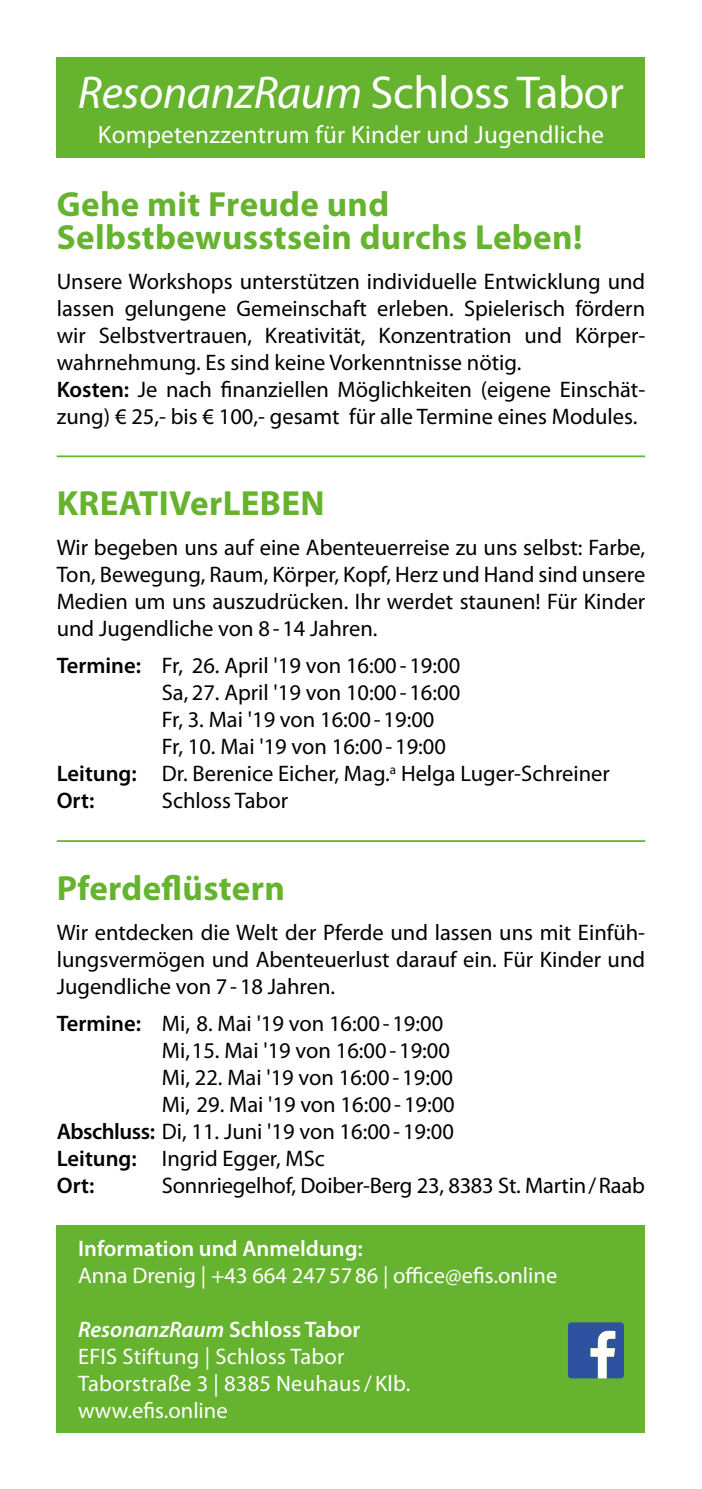
<style>
.page{position:relative;width:702px;height:1489px;background:#fff}
.page>*{position:absolute;margin:0;border:0;box-sizing:border-box;transform-origin:0 0}
.t1{font:italic 46.25px "Myriad Pro";letter-spacing:-.01em;color:#fff}
.t2{font:700 35px/33.5px "Myriad Pro";letter-spacing:.01em;color:#65b32e}
.t3{font:25px "Myriad Pro";letter-spacing:.01em;color:#fff}
.t4{font:22.5px/27px "Myriad Pro";color:#000;text-align:justify}
.t5{font:22.5px/27px "Myriad Pro";letter-spacing:.01em;color:#fff}
.t6{font:600 22.5px "Myriad Pro";color:#fff}
.t7{font:600 22.5px "Myriad Pro";letter-spacing:.015em;color:#000}
.s1{font-style:normal}
.s2{font-weight:600}
.s3{font-weight:600;font-style:italic}
</style>
<div class="page">
<div style="left:57px;top:1224px;width:588px;height:207px;background:#65b32e"></div>
<div style="left:57px;top:57px;width:588px;height:101px;background:#65b32e"></div>
<hr style="left:57px;top:455px;width:588px;height:2px;background:#65b32e">
<hr style="left:57px;top:840px;width:588px;height:2px;background:#65b32e">
<svg style="left:568px;top:1322px;width:56px;height:56px;background:#5774b0"></svg>
<h1 class="t1" style="left:78px;top:64px;width:547px">ResonanzRaum <span class="s1">Schloss Tabor</span></h1>
<p class="t3" style="left:98px;top:120px;width:507px">Kompetenzzentrum für Kinder und Jugendliche</p>
<h2 class="t2" style="left:57px;top:186px;width:527px">Gehe mit Freude und<br>Selbstbewusstsein durchs Leben!</h2>
<p class="t4" style="left:57px;top:267px;width:590px;text-align:left">Unsere Workshops unterstützen individuelle Entwicklung und lassen gelungene Gemeinschaft erleben. Spielerisch fördern wir Selbstvertrauen, Kreativität, Konzentration und Körper&shy;wahrnehmung. Es sind keine Vorkenntnisse nötig.<br><span class="s2">Kosten:</span> Je nach finanziellen Möglichkeiten (eigene Einschät&shy;zung) € 25,- bis € 100,- gesamt für alle Termine eines Modules.</p>
<h2 class="t2" style="left:57px;top:485px;width:269px">KREATIVerLEBEN</h2>
<p class="t4" style="left:57px;top:533px;width:590px">Wir begeben uns auf eine Abenteuerreise zu uns selbst: Farbe, Ton, Bewegung, Raum, Körper, Kopf, Herz und Hand sind unsere Medien um uns auszudrücken. Ihr werdet staunen! Für Kinder und Jugendliche von 8-14 Jahren.</p>
<p class="t4" style="left:57px;top:652px;width:405px"><span class="s2">Termine:</span> Fr, 26. April '19 von 16:00-19:00</p>
<p class="t4" style="left:162px;top:679px;width:300px">Sa, 27. April '19 von 10:00-16:00</p>
<p class="t4" style="left:162px;top:706px;width:274px">Fr, 3. Mai '19 von 16:00-19:00</p>
<p class="t4" style="left:162px;top:733px;width:286px">Fr, 10. Mai '19 von 16:00-19:00</p>
<p class="t4" style="left:57px;top:760px;width:554px"><span class="s2">Leitung:</span> Dr. Berenice Eicher, Mag.<sup>a</sup> Helga Luger-Schreiner</p>
<p class="t7" style="left:57px;top:786px;width:39px">Ort:</p>
<p class="t4" style="left:162px;top:787px;width:128px">Schloss Tabor</p>
<h2 class="t2" style="left:57px;top:870px;width:230px">Pferdeflüstern</h2>
<p class="t4" style="left:57px;top:918px;width:590px">Wir entdecken die Welt der Pferde und lassen uns mit Einfüh&shy;lungsvermögen und Abenteuerlust darauf ein. Für Kinder und Jugendliche von 7-18 Jahren.</p>
<p class="t4" style="left:57px;top:1009px;width:388px"><span class="s2">Termine:</span> Mi, 8. Mai '19 von 16:00-19:00</p>
<p class="t4" style="left:162px;top:1036px;width:290px">Mi,15. Mai '19 von 16:00-19:00</p>
<p class="t4" style="left:162px;top:1063px;width:293px">Mi, 22. Mai '19 von 16:00-19:00</p>
<p class="t4" style="left:162px;top:1090px;width:294px">Mi, 29. Mai '19 von 16:00-19:00</p>
<p class="t4" style="left:57px;top:1117px;width:398px"><span class="s2">Abschluss:</span> Di, 11. Juni '19 von 16:00-19:00</p>
<p class="t4" style="left:57px;top:1144px;width:270px"><span class="s2">Leitung:</span> Ingrid Egger, MSc</p>
<p class="t7" style="left:57px;top:1171px;width:39px">Ort:</p>
<p class="t4" style="left:162px;top:1171px;width:484px">Sonnriegelhof, Doiber-Berg 23, 8383 St. Martin/Raab</p>
<p class="t6" style="left:78px;top:1233px;width:286px">Information und Anmeldung:</p>
<p class="t5" style="left:78px;top:1261px;width:480px">Anna Drenig | +43 664 2475786 | office@efis.online</p>
<p class="t5" style="left:78px;top:1315px;width:334px"><span class="s3">ResonanzRaum</span> <span class="s2">Schloss Tabor<br></span>EFIS Stiftung | Schloss Tabor<br>Taborstraße 3 | 8385 Neuhaus/ Klb. www.efis.online</p>
</div>
